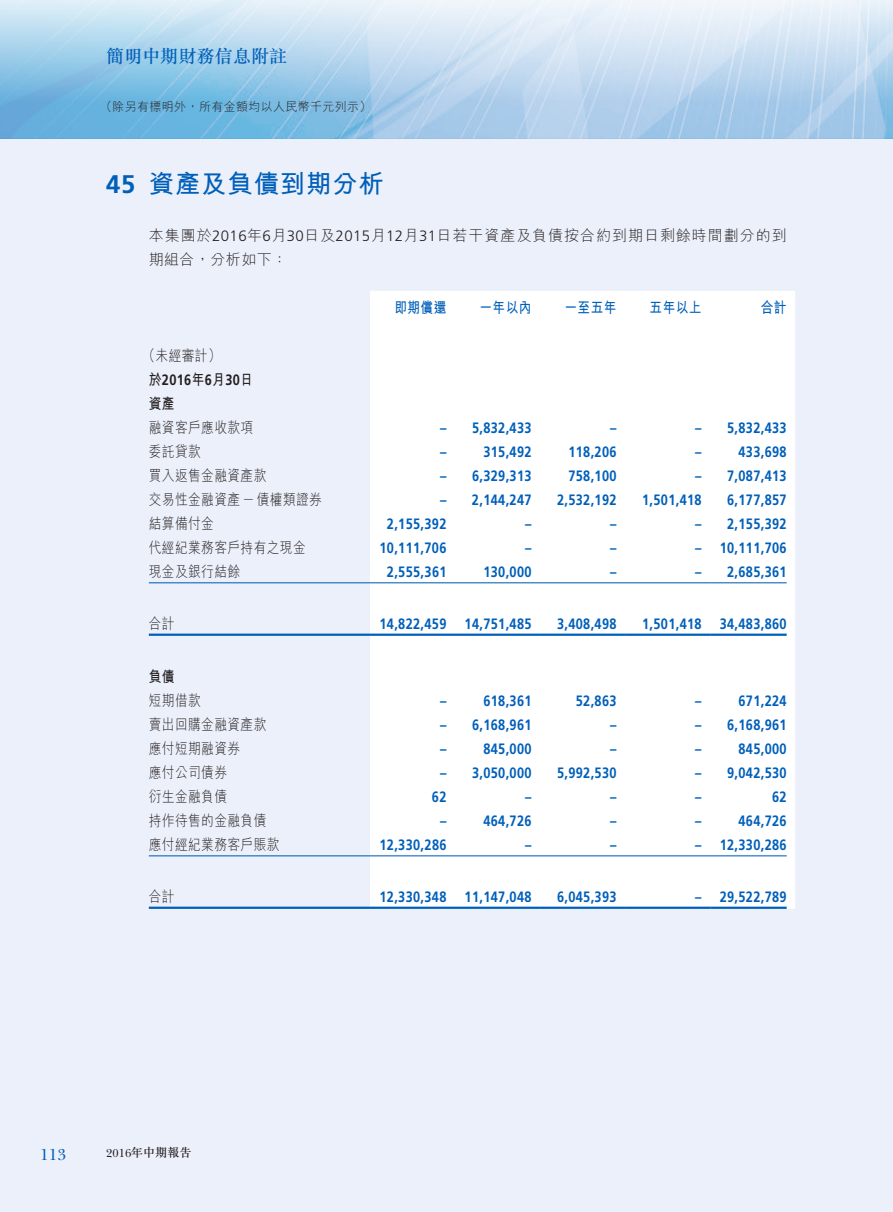
<style>
.page{position:relative;width:893px;height:1212px;background:#fff}
.page>*{position:absolute;margin:0;border:0;box-sizing:border-box;transform-origin:0 0}
.t1{font:700 25.5px "M Hei HK";letter-spacing:.03em;color:#005fb9}
.t2{font:500 18px "M Sung HK";letter-spacing:.005em;color:#005fb9}
.t3{font:16.5px "New Baskerville Std";color:#005fb9}
.t4{font:700 15px "Frutiger LT Std";letter-spacing:.03em;color:#005fb9;scale:.85 1}
.t5{font:300 15px "M Hei HK";letter-spacing:.03em;color:#231f20;scale:.85 1}
.t6{font:300 15px/24px "M Hei HK";letter-spacing:.065em;color:#231f20}
.t7{font:700 15px "M Hei HK";letter-spacing:.03em;color:#005fb9;scale:.85 1}
.t8{font:700 15px "Frutiger LT Std";letter-spacing:.03em;color:#231f20;scale:.85 1}
.t9{font:700 15px "M Hei HK";color:#231f20;scale:.85 1}
.t10{font:300 12px "M Hei HK";letter-spacing:.03em;color:#231f20}
.t11{font:500 12px "M Sung HK";color:#231f20}
.s1{font-family:"Frutiger LT Std"}
.s2{font-family:"M Hei HK"}
</style>
<div class="page">
<div style="left:0;top:138px;width:893px;height:1074px;background:#ecf0fa"></div>
<img style="left:0;top:0;width:893px;height:138px">
<div style="left:370px;top:291px;width:425px;height:618px;background:#fff"></div>
<hr style="left:149px;top:582px;width:221px;height:1px;background:#005fb9">
<hr style="left:370px;top:582px;width:85px;height:1px;background:#005fb9">
<hr style="left:455px;top:582px;width:85px;height:1px;background:#005fb9">
<hr style="left:540px;top:582px;width:85px;height:1px;background:#005fb9">
<hr style="left:625px;top:582px;width:85px;height:1px;background:#005fb9">
<hr style="left:710px;top:582px;width:77px;height:1px;background:#005fb9">
<hr style="left:149px;top:634px;width:221px;height:2px;background:#005fb9">
<hr style="left:370px;top:634px;width:85px;height:2px;background:#005fb9">
<hr style="left:455px;top:634px;width:85px;height:2px;background:#005fb9">
<hr style="left:540px;top:634px;width:85px;height:2px;background:#005fb9">
<hr style="left:625px;top:634px;width:85px;height:2px;background:#005fb9">
<hr style="left:710px;top:634px;width:77px;height:2px;background:#005fb9">
<hr style="left:149px;top:855px;width:221px;height:1px;background:#005fb9">
<hr style="left:370px;top:855px;width:85px;height:1px;background:#005fb9">
<hr style="left:455px;top:855px;width:85px;height:1px;background:#005fb9">
<hr style="left:540px;top:855px;width:85px;height:1px;background:#005fb9">
<hr style="left:625px;top:855px;width:85px;height:1px;background:#005fb9">
<hr style="left:710px;top:855px;width:77px;height:1px;background:#005fb9">
<hr style="left:149px;top:907px;width:221px;height:2px;background:#005fb9">
<hr style="left:370px;top:907px;width:85px;height:2px;background:#005fb9">
<hr style="left:455px;top:907px;width:85px;height:2px;background:#005fb9">
<hr style="left:540px;top:907px;width:85px;height:2px;background:#005fb9">
<hr style="left:625px;top:907px;width:85px;height:2px;background:#005fb9">
<hr style="left:710px;top:907px;width:77px;height:2px;background:#005fb9">
<p class="t2" style="left:106px;top:44px;width:182px">簡明中期財務信息附註</p>
<p class="t10" style="left:100px;top:98px;width:273px">（除另有標明外，所有金額均以人民幣千元列示）</p>
<h1 class="t1" style="left:106px;top:165px;width:279px"><span class="s1">45</span> 資產及負債到期分析</h1>
<p class="t6" style="left:149px;top:223px;width:639px">本集團於<span class="s1">2016</span>年<span class="s1">6</span>月<span class="s1">30</span>日及<span class="s1">2015</span>月<span class="s1">12</span>月<span class="s1">31</span>日若干資產及負債按合約到期日剩餘時間劃分的到期組合，分析如下：</p>
<p class="t7" style="left:394px;top:296px;width:63px">即期償還</p>
<p class="t7" style="left:479px;top:296px;width:63px">一年以內</p>
<p class="t7" style="left:564px;top:296px;width:63px">一至五年</p>
<p class="t7" style="left:650px;top:296px;width:63px">五年以上</p>
<p class="t7" style="left:761px;top:296px;width:32px">合計</p>
<p class="t5" style="left:142px;top:345px;width:94px">（未經審計）</p>
<p class="t8" style="left:149px;top:371px;width:124px"><span class="s2">於</span>2016<span class="s2">年</span>6<span class="s2">月</span>30<span class="s2">日</span></p>
<p class="t9" style="left:149px;top:392px;width:32px">資產</p>
<p class="t5" style="left:149px;top:417px;width:124px">融資客戶應收款項</p>
<p class="t4" style="left:440px;top:419px;width:109px">– 5,832,433</p>
<p class="t4" style="left:610px;top:419px;width:9px">–</p>
<p class="t4" style="left:695px;top:419px;width:109px">– 5,832,433</p>
<p class="t5" style="left:149px;top:441px;width:63px">委託貸款</p>
<p class="t4" style="left:440px;top:443px;width:9px">–</p>
<p class="t4" style="left:483px;top:443px;width:58px">315,492</p>
<p class="t4" style="left:568px;top:443px;width:58px">118,206</p>
<p class="t4" style="left:695px;top:443px;width:9px">–</p>
<p class="t4" style="left:738px;top:443px;width:58px">433,698</p>
<p class="t5" style="left:149px;top:465px;width:140px">買入返售金融資產款</p>
<p class="t4" style="left:440px;top:467px;width:109px">– 6,329,313</p>
<p class="t4" style="left:568px;top:467px;width:58px">758,100</p>
<p class="t4" style="left:695px;top:467px;width:109px">– 7,087,413</p>
<p class="t5" style="left:149px;top:489px;width:205px">交易性金融資產－債權類證券</p>
<p class="t4" style="left:440px;top:491px;width:109px">– 2,144,247</p>
<p class="t4" style="left:557px;top:491px;width:72px">2,532,192</p>
<p class="t4" style="left:642px;top:491px;width:72px">1,501,418</p>
<p class="t4" style="left:727px;top:491px;width:72px">6,177,857</p>
<p class="t5" style="left:149px;top:513px;width:78px">結算備付金</p>
<p class="t4" style="left:387px;top:515px;width:72px">2,155,392</p>
<p class="t4" style="left:525px;top:515px;width:9px">–</p>
<p class="t4" style="left:610px;top:515px;width:9px">–</p>
<p class="t4" style="left:695px;top:515px;width:109px">– 2,155,392</p>
<p class="t5" style="left:149px;top:537px;width:186px">代經紀業務客戶持有之現金</p>
<p class="t4" style="left:379px;top:539px;width:80px">10,111,706</p>
<p class="t4" style="left:525px;top:539px;width:9px">–</p>
<p class="t4" style="left:610px;top:539px;width:9px">–</p>
<p class="t4" style="left:695px;top:539px;width:109px">– 10,111,706</p>
<p class="t5" style="left:149px;top:561px;width:109px">現金及銀行結餘</p>
<p class="t4" style="left:387px;top:563px;width:72px">2,555,361</p>
<p class="t4" style="left:483px;top:563px;width:58px">130,000</p>
<p class="t4" style="left:610px;top:563px;width:9px">–</p>
<p class="t4" style="left:695px;top:563px;width:109px">– 2,685,361</p>
<p class="t5" style="left:149px;top:613px;width:32px">合計</p>
<p class="t4" style="left:379px;top:615px;width:180px">14,822,459 14,751,485</p>
<p class="t4" style="left:557px;top:615px;width:72px">3,408,498</p>
<p class="t4" style="left:642px;top:615px;width:172px">1,501,418 34,483,860</p>
<p class="t9" style="left:149px;top:665px;width:32px">負債</p>
<p class="t5" style="left:149px;top:690px;width:63px">短期借款</p>
<p class="t4" style="left:440px;top:692px;width:9px">–</p>
<p class="t4" style="left:483px;top:692px;width:58px">618,361</p>
<p class="t4" style="left:576px;top:692px;width:49px">52,863</p>
<p class="t4" style="left:695px;top:692px;width:9px">–</p>
<p class="t4" style="left:738px;top:692px;width:58px">671,224</p>
<p class="t5" style="left:149px;top:714px;width:140px">賣出回購金融資產款</p>
<p class="t4" style="left:440px;top:716px;width:109px">– 6,168,961</p>
<p class="t4" style="left:610px;top:716px;width:9px">–</p>
<p class="t4" style="left:695px;top:716px;width:109px">– 6,168,961</p>
<p class="t5" style="left:149px;top:738px;width:109px">應付短期融資券</p>
<p class="t4" style="left:440px;top:740px;width:9px">–</p>
<p class="t4" style="left:483px;top:740px;width:58px">845,000</p>
<p class="t4" style="left:610px;top:740px;width:9px">–</p>
<p class="t4" style="left:695px;top:740px;width:9px">–</p>
<p class="t4" style="left:738px;top:740px;width:58px">845,000</p>
<p class="t5" style="left:149px;top:762px;width:94px">應付公司債券</p>
<p class="t4" style="left:440px;top:764px;width:109px">– 3,050,000</p>
<p class="t4" style="left:557px;top:764px;width:72px">5,992,530</p>
<p class="t4" style="left:695px;top:764px;width:109px">– 9,042,530</p>
<p class="t5" style="left:149px;top:786px;width:94px">衍生金融負債</p>
<p class="t4" style="left:432px;top:788px;width:19px">62</p>
<p class="t4" style="left:525px;top:788px;width:9px">–</p>
<p class="t4" style="left:610px;top:788px;width:9px">–</p>
<p class="t4" style="left:695px;top:788px;width:9px">–</p>
<p class="t4" style="left:772px;top:788px;width:19px">62</p>
<p class="t5" style="left:149px;top:810px;width:140px">持作待售的金融負債</p>
<p class="t4" style="left:440px;top:812px;width:9px">–</p>
<p class="t4" style="left:483px;top:812px;width:58px">464,726</p>
<p class="t4" style="left:610px;top:812px;width:9px">–</p>
<p class="t4" style="left:695px;top:812px;width:9px">–</p>
<p class="t4" style="left:738px;top:812px;width:58px">464,726</p>
<p class="t5" style="left:149px;top:834px;width:155px">應付經紀業務客戶賬款</p>
<p class="t4" style="left:379px;top:836px;width:80px">12,330,286</p>
<p class="t4" style="left:525px;top:836px;width:9px">–</p>
<p class="t4" style="left:610px;top:836px;width:9px">–</p>
<p class="t4" style="left:695px;top:836px;width:109px">– 12,330,286</p>
<p class="t5" style="left:149px;top:886px;width:32px">合計</p>
<p class="t4" style="left:379px;top:888px;width:180px">12,330,348 11,147,048</p>
<p class="t4" style="left:557px;top:888px;width:72px">6,045,393</p>
<p class="t4" style="left:695px;top:888px;width:109px">– 29,522,789</p>
<p class="t3" style="left:40px;top:1145px;width:27px">113</p>
<p class="t11" style="left:106px;top:1144px;width:87px">2016年中期報告</p>
</div>
